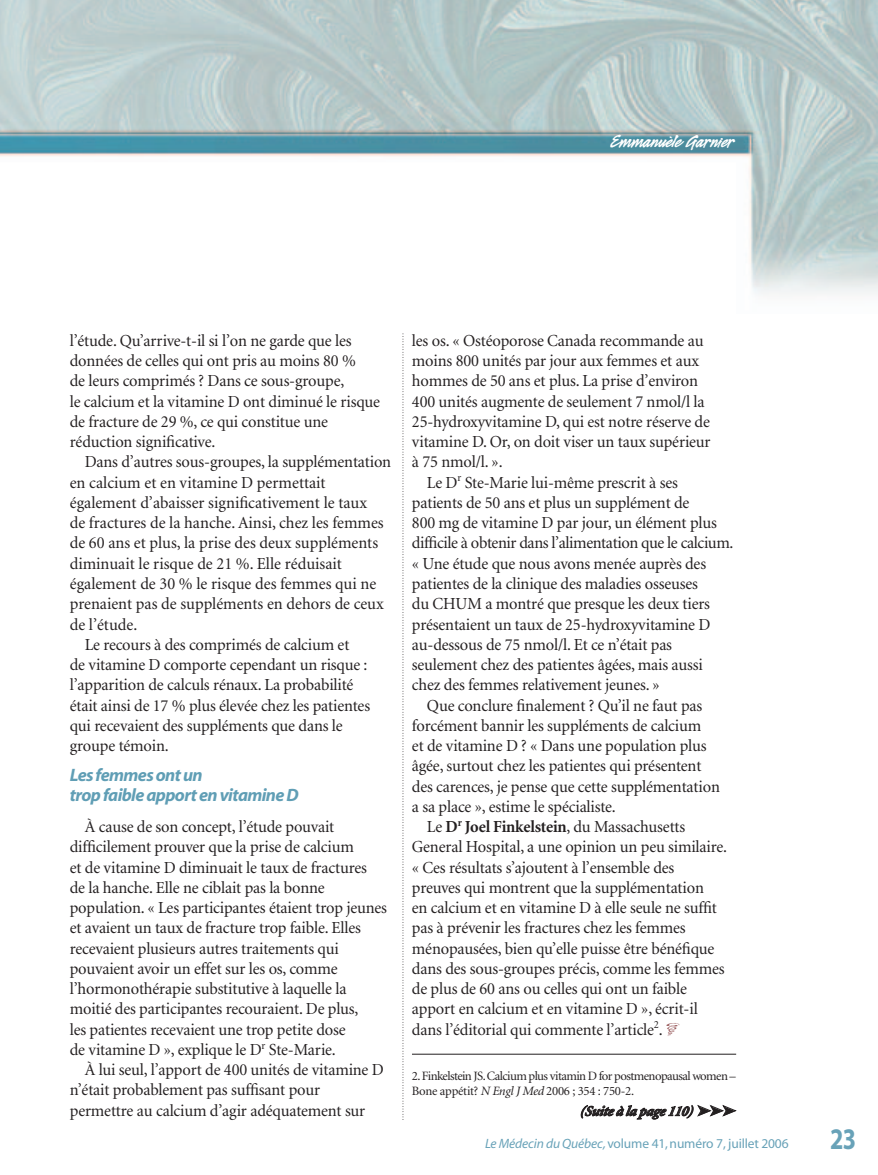
<style>
.page{position:relative;width:878px;height:1175px;background:#fff}
.page>*{position:absolute;margin:0;border:0;box-sizing:border-box;transform-origin:0 0}
.t1{font:700 30px "Myriad";color:#68a2b8;scale:.8 1}
.t2{font:700 21px "Legault Std";letter-spacing:-.01em;color:#fff}
.t3{font:italic 700 18px/19.5px "Myriad";letter-spacing:-.035em;color:#609eb5}
.t4{font:16.8px/20.2px "Minion";letter-spacing:-.01em;color:#231f20}
.t5{font:italic 700 14.25px "Minion";letter-spacing:-.02em;color:#231f20}
.t6{font:13.5px "Myriad";letter-spacing:-.01em;color:#68a2b8}
.t7{font:12.75px/15px "Minion";letter-spacing:-.045em;color:#231f20}
.s1{font-weight:700}
.s2{font-style:italic}
</style>
<div class="page">
<img style="left:0;top:0;width:878px;height:294px">
<svg style="left:402px;top:334px;width:1px;height:786px"></svg>
<hr style="left:412px;top:1053px;width:324px;height:1px;background:#231f20">
<p class="t2" style="left:611px;top:128px;width:125px">Emmanuèle Garnier</p>
<p class="t4" style="left:70px;top:332px;width:312px">l’étude. Qu’arrive-t-il si l’on ne garde que les données de celles qui ont pris au moins 80 %<br>de leurs comprimés ? Dans ce sous-groupe,<br>le calcium et la vitamine D ont diminué le risque de fracture de 29 %, ce qui constitue une réduction significative.</p>
<p class="t4" style="left:85px;top:453px;width:308px">Dans d’autres sous-groupes, la supplémentation</p>
<p class="t4" style="left:70px;top:473px;width:257px">en calcium et en vitamine D permettait</p>
<p class="t4" style="left:70px;top:494px;width:299px">également d’abaisser significativement le taux</p>
<p class="t4" style="left:70px;top:514px;width:315px">de fractures de la hanche. Ainsi, chez les femmes</p>
<p class="t4" style="left:70px;top:534px;width:310px">de 60 ans et plus, la prise des deux suppléments</p>
<p class="t4" style="left:70px;top:554px;width:273px">diminuait le risque de 21 %. Elle réduisait</p>
<p class="t4" style="left:70px;top:575px;width:308px">également de 30 % le risque des femmes qui ne</p>
<p class="t4" style="left:70px;top:595px;width:315px">prenaient pas de suppléments en dehors de ceux</p>
<p class="t4" style="left:70px;top:615px;width:69px">de l’étude.</p>
<p class="t4" style="left:85px;top:635px;width:266px">Le recours à des comprimés de calcium et</p>
<p class="t4" style="left:70px;top:656px;width:299px">de vitamine D comporte cependant un risque :</p>
<p class="t4" style="left:70px;top:676px;width:285px">l’apparition de calculs rénaux. La probabilité</p>
<p class="t4" style="left:70px;top:696px;width:302px">était ainsi de 17 % plus élevée chez les patientes</p>
<p class="t4" style="left:70px;top:716px;width:274px">qui recevaient des suppléments que dans le</p>
<p class="t4" style="left:70px;top:737px;width:100px">groupe témoin.</p>
<p class="t3" style="left:70px;top:767px;width:230px">Les femmes ont un<br>trop faible apport en vitamine D</p>
<p class="t4" style="left:70px;top:818px;width:319px;text-indent:15px">À cause de son concept, l’étude pouvait difficilement prouver que la prise de calcium<br>et de vitamine D diminuait le taux de fractures<br>de la hanche. Elle ne ciblait pas la bonne population. « Les participantes étaient trop jeunes et avaient un taux de fracture trop faible. Elles recevaient plusieurs autres traitements qui pouvaient avoir un effet sur les os, comme l’hormonothérapie substitutive à laquelle la moitié des participantes recouraient. De plus,<br>les patientes recevaient une trop petite dose<br>de vitamine D », explique le D<sup>r</sup> Ste-Marie.</p>
<p class="t4" style="left:70px;top:1061px;width:315px;text-indent:15px">À lui seul, l’apport de 400 unités de vitamine D n’était probablement pas suffisant pour permettre au calcium d’agir adéquatement sur</p>
<p class="t4" style="left:412px;top:332px;width:293px">les os. « Ostéoporose Canada recommande au</p>
<p class="t4" style="left:412px;top:352px;width:288px">moins 800 unités par jour aux femmes et aux</p>
<p class="t4" style="left:412px;top:372px;width:287px">hommes de 50 ans et plus. La prise d’environ</p>
<p class="t4" style="left:412px;top:392px;width:294px">400 unités augmente de seulement 7 nmol/l la</p>
<p class="t4" style="left:412px;top:413px;width:299px">25-hydroxyvitamine D, qui est notre réserve de</p>
<p class="t4" style="left:412px;top:433px;width:300px">vitamine D. Or, on doit viser un taux supérieur</p>
<p class="t4" style="left:412px;top:453px;width:92px">à 75 nmol/l. ».</p>
<p class="t4" style="left:427px;top:473px;width:252px">Le D<sup>r</sup> Ste-Marie lui-même prescrit à ses</p>
<p class="t4" style="left:412px;top:494px;width:279px">patients de 50 ans et plus un supplément de</p>
<p class="t4" style="left:412px;top:514px;width:306px">800 mg de vitamine D par jour, un élément plus</p>
<p class="t4" style="left:412px;top:534px;width:323px">difficile à obtenir dans l’alimentation que le calcium.</p>
<p class="t4" style="left:412px;top:554px;width:296px">« Une étude que nous avons menée auprès des</p>
<p class="t4" style="left:412px;top:575px;width:287px">patientes de la clinique des maladies osseuses</p>
<p class="t4" style="left:412px;top:595px;width:299px">du CHUM a montré que presque les deux tiers</p>
<p class="t4" style="left:412px;top:615px;width:300px">présentaient un taux de 25-hydroxyvitamine D</p>
<p class="t4" style="left:412px;top:635px;width:262px">au-dessous de 75 nmol/l. Et ce n’était pas</p>
<p class="t4" style="left:412px;top:656px;width:292px">seulement chez des patientes âgées, mais aussi</p>
<p class="t4" style="left:412px;top:676px;width:249px">chez des femmes relativement jeunes. »</p>
<p class="t4" style="left:427px;top:696px;width:277px">Que conclure finalement ? Qu’il ne faut pas</p>
<p class="t4" style="left:412px;top:716px;width:291px">forcément bannir les suppléments de calcium</p>
<p class="t4" style="left:412px;top:737px;width:296px">et de vitamine D ? « Dans une population plus</p>
<p class="t4" style="left:412px;top:757px;width:291px">âgée, surtout chez les patientes qui présentent</p>
<p class="t4" style="left:412px;top:777px;width:309px">des carences, je pense que cette supplémentation</p>
<p class="t4" style="left:412px;top:797px;width:205px">a sa place », estime le spécialiste.</p>
<p class="t4" style="left:427px;top:818px;width:260px">Le <span class="s1">D</span><sup>r</sup> <span class="s1">Joel Finkelstein</span>, du Massachusetts</p>
<p class="t4" style="left:412px;top:838px;width:316px">General Hospital, a une opinion un peu similaire.</p>
<p class="t4" style="left:412px;top:858px;width:264px">« Ces résultats s’ajoutent à l’ensemble des</p>
<p class="t4" style="left:412px;top:878px;width:293px">preuves qui montrent que la supplémentation</p>
<p class="t4" style="left:412px;top:899px;width:306px">en calcium et en vitamine D à elle seule ne suffit</p>
<p class="t4" style="left:412px;top:919px;width:275px">pas à prévenir les fractures chez les femmes</p>
<p class="t4" style="left:412px;top:939px;width:304px">ménopausées, bien qu’elle puisse être bénéfique</p>
<p class="t4" style="left:412px;top:959px;width:314px">dans des sous-groupes précis, comme les femmes</p>
<p class="t4" style="left:412px;top:980px;width:276px">de plus de 60 ans ou celles qui ont un faible</p>
<p class="t4" style="left:412px;top:1000px;width:287px">apport en calcium et en vitamine D », écrit-il</p>
<p class="t4" style="left:412px;top:1020px;width:252px">dans l’éditorial qui commente l’article<sup>2</sup>.</p>
<p class="t7" style="left:412px;top:1069px;width:325px">2.Finkelstein JS.Calcium plus vitamin D for postmenopausal women –<br>Bone appétit? <span class="s2">N Engl J Med</span> 2006 ; 354 : 750-2.</p>
<p class="t5" style="left:579px;top:1105px;width:158px">(Suite à lapage 110) ➤➤➤</p>
<p class="t6" style="left:485px;top:1138px;width:305px"><span class="s2">Le Médecin du Québec,</span>volume 41,numéro 7, juillet 2006</p>
<h1 class="t1" style="left:830px;top:1127px;width:34px">23</h1>
</div>
